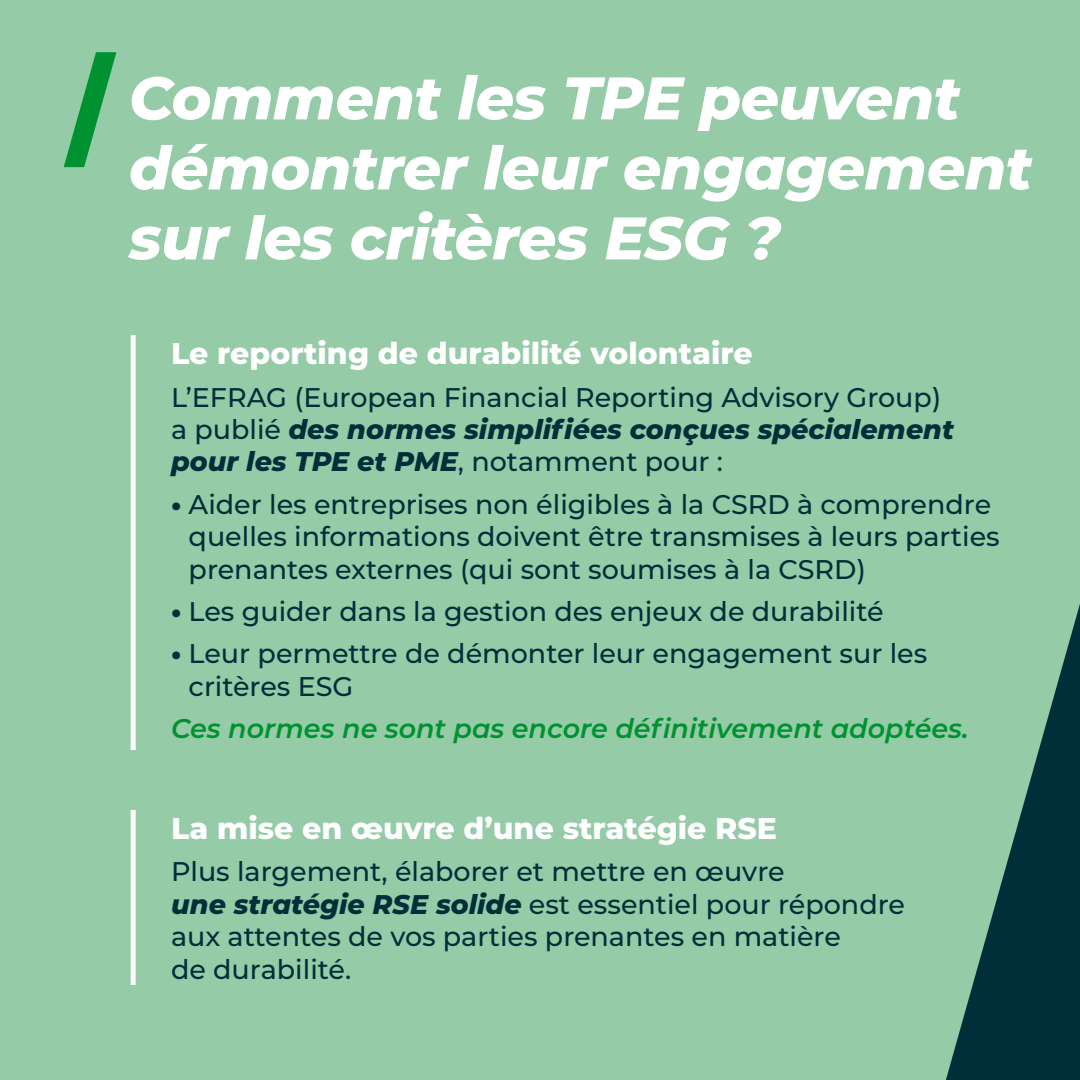
<style>
.page{position:relative;width:1080px;height:1080px;background:#95cba7}
.page>*{position:absolute;margin:0;border:0;box-sizing:border-box;transform-origin:0 0}
.t1{font:italic 800 60px/70px "Montserrat";letter-spacing:-.01em;color:#fff}
.t2{font:800 30px "Montserrat";color:#fff}
.t3{font:500 27px/32.4px "Montserrat";color:#002f3a}
.t4{font:italic 600 27px "Montserrat";color:#009230}
.s1{font-weight:800;font-style:italic}
.s2{font-weight:800}
</style>
<div class="page">
<svg style="left:946px;top:604px;width:134px;height:476px"></svg>
<svg style="left:64px;top:52px;width:52px;height:115px"></svg>
<div style="left:131px;top:335px;width:5px;height:415px;background:#fff"></div>
<div style="left:131px;top:810px;width:5px;height:175px;background:#fff"></div>
<h1 class="t1" style="left:129px;top:60px;width:905px">Comment les TPE peuvent démontrer leur engagement sur les critères ESG ?</h1>
<p class="t2" style="left:171px;top:332px;width:583px">Le reporting de durabilité volontaire</p>
<p class="t3" style="left:171px;top:380px;width:785px">L’EFRAG (European Financial Reporting Advisory Group) a publié <span class="s1">des normes simplifiées conçues spécialement pour les TPE et PME</span>, notamment pour :</p>
<p class="t3" style="left:189px;top:487px;width:813px;text-indent:-18px"><span class="s2">•</span> Aider les entreprises non éligibles à la CSRD à comprendre quelles informations doivent être transmises à leurs parties prenantes externes (qui sont soumises à la CSRD)</p>
<p class="t3" style="left:171px;top:594px;width:714px"><span class="s2">•</span> Les guider dans la gestion des enjeux de durabilité</p>
<p class="t3" style="left:189px;top:637px;width:740px;text-indent:-18px"><span class="s2">•</span> Leur permettre de démonter leur engagement sur les critères ESG</p>
<p class="t4" style="left:171px;top:709px;width:799px">Ces normes ne sont pas encore définitivement adoptées.</p>
<p class="t2" style="left:171px;top:806px;width:607px">La mise en œuvre d’une stratégie RSE</p>
<p class="t3" style="left:171px;top:855px;width:736px">Plus largement, élaborer et mettre en œuvre<br><span class="s1">une stratégie RSE solide</span> est essentiel pour répondre aux attentes de vos parties prenantes en matière<br>de durabilité.</p>
</div>
